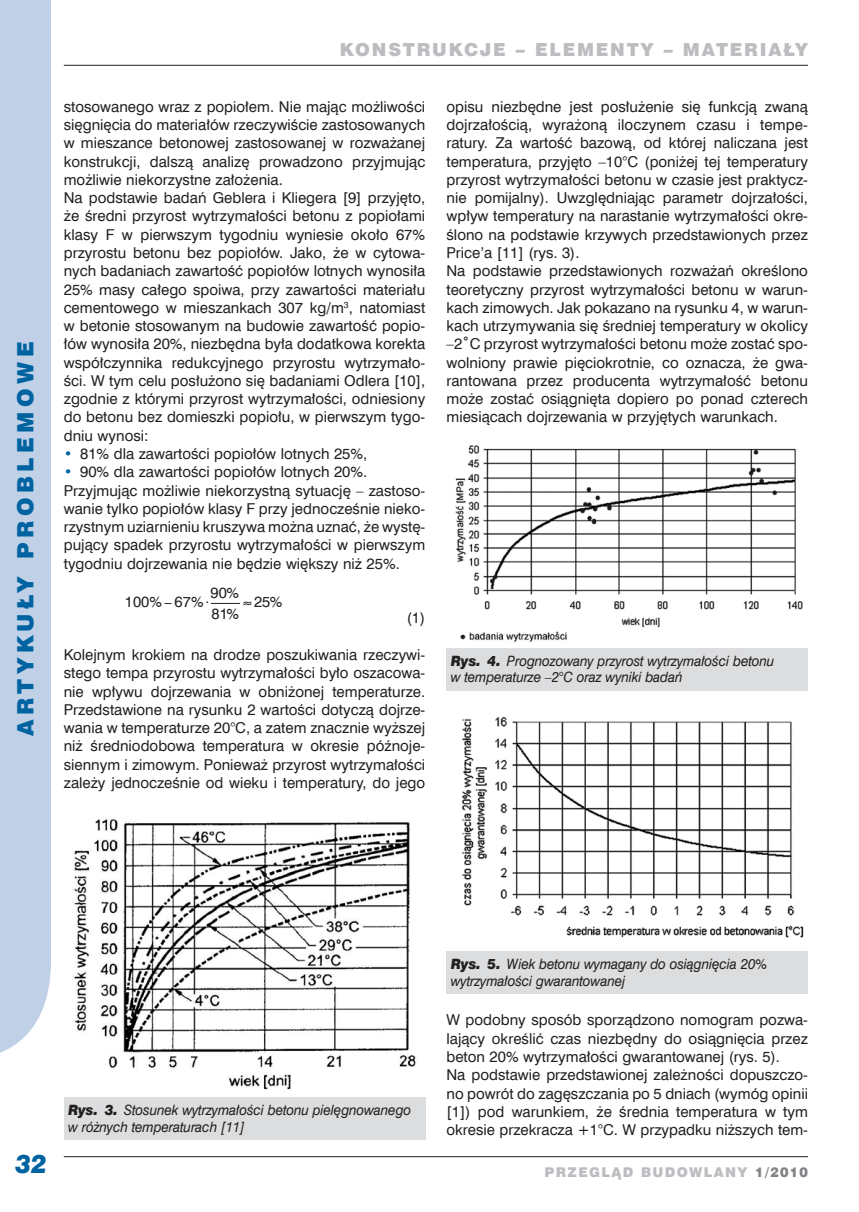
<style>
.page{position:relative;width:859px;height:1212px;background:#fff}
.page>*{position:absolute;margin:0;border:0;box-sizing:border-box;transform-origin:0 0}
.t1{font:italic 25.5px "Swis 721 Blk EU";color:#0063a1;scale:.95 1}
.t2{font:22.5px "Swis 721 Blk EU";color:#0063a1}
.t3{font:18px "Swis 721 Blk EU";letter-spacing:.1em;color:#bcbdc0}
.t4{font:15px/18.3px "Swis 721 EU Normal";color:#231f20}
.t5{font:14.85px "Swis 721 EU Normal";color:#231f20}
.t6{font:14.25px/16.5px "Swis 721 EU Italic";letter-spacing:-.01em;color:#231f20;scale:.95 1}
.t7{font:13.5px "Swis 721 Blk EU";letter-spacing:.1em;color:#bcbdc0}
.s1{color:#0063a1}
.s2{font-family:"Swis 721 Blk EU";font-style:italic}
.s3{color:#808285}
</style>
<div class="page">
<div style="left:0;top:0;width:51px;height:1053px;background:#c0d1e7"></div>
<hr style="left:64px;top:1156px;width:744px;height:1px;background:#231f20">
<hr style="left:64px;top:65px;width:744px;height:1px;background:#231f20">
<svg style="left:211px;top:603px;width:29px;height:1px"></svg>
<div style="left:64px;top:1097px;width:361px;height:43px;background:#dcdddf"></div>
<div style="left:446px;top:648px;width:362px;height:42px;background:#dcdddf"></div>
<div style="left:446px;top:951px;width:362px;height:43px;background:#dcdddf"></div>
<img style="left:74px;top:819px;width:342px;height:271px">
<img style="left:455px;top:445px;width:348px;height:197px">
<img style="left:461px;top:716px;width:343px;height:222px">
<h2 class="t2" style="left:11px;top:736px;width:395px;rotate:-90deg">ARTYKUŁY PROBLEMOWE</h2>
<p class="t3" style="left:340px;top:38px;width:469px">KONSTRUKCJE – ELEMENTY – MATERIAŁY</p>
<p class="t4" style="left:64px;top:98px;width:363px">stosowanego wraz z popiołem. Nie mając możliwości sięgnięcia do materiałów rzeczywiście zastosowanych w mieszance betonowej zastosowanej w rozważanej konstrukcji, dalszą analizę prowadzono przyjmując możliwie niekorzystne założenia.<br>Na podstawie badań Geblera i Kliegera [9] przyjęto, że średni przyrost wytrzymałości betonu z popiołami klasy F w pierwszym tygodniu wyniesie około 67% przyrostu betonu bez popiołów. Jako, że w cytowa&shy;nych badaniach zawartość popiołów lotnych wynosiła 25% masy całego spoiwa, przy zawartości materiału cementowego w mieszankach 307 kg/m<sup>3</sup>, natomiast w betonie stosowanym na budowie zawartość popio&shy;łów wynosiła 20%, niezbędna była dodatkowa korekta współczynnika redukcyjnego przyrostu wytrzymało&shy;ści. W tym celu posłużono się badaniami Odlera [10], zgodnie z którymi przyrost wytrzymałości, odniesiony do betonu bez domieszki popiołu, w pierwszym tygo&shy;dniu wynosi:</p>
<p class="t4" style="left:64px;top:445px;width:305px"><span class="s1">•</span> 81% dla zawartości popiołów lotnych 25%,</p>
<p class="t4" style="left:64px;top:463px;width:363px"><span class="s1">•</span> 90% dla zawartości popiołów lotnych 20%.<br>Przyjmując możliwie niekorzystną sytuację – zastoso&shy;wanie tylko popiołów klasy F przy jednocześnie nieko&shy;rzystnym uziarnieniu kruszywa można uznać, że wystę&shy;pujący spadek przyrostu wytrzymałości w pierwszym tygodniu dojrzewania nie będzie większy niż 25%.</p>
<p class="t5" style="left:243px;top:593px;width:40px">≈ 25%</p>
<p class="t5" style="left:212px;top:604px;width:29px">81%</p>
<p class="t5" style="left:211px;top:583px;width:30px">90%</p>
<p class="t5" style="left:125px;top:593px;width:86px">100% − 67%⋅</p>
<p class="t4" style="left:407px;top:609px;width:20px">(1)</p>
<p class="t4" style="left:64px;top:646px;width:363px;text-align:justify">Kolejnym krokiem na drodze poszukiwania rzeczywi&shy;stego tempa przyrostu wytrzymałości było oszacowa&shy;nie wpływu dojrzewania w obniżonej temperaturze.<br>Przedstawione na rysunku 2 wartości dotyczą dojrze&shy;wania w temperaturze 20°C, a zatem znacznie wyższej niż średniodobowa temperatura w okresie późnoje&shy;siennym i zimowym. Ponieważ przyrost wytrzymałości zależy jednocześnie od wieku i temperatury, do jego</p>
<p class="t4" style="left:446px;top:98px;width:363px">opisu niezbędne jest posłużenie się funkcją zwaną dojrzałością, wyrażoną iloczynem czasu i tempe&shy;ratury. Za wartość bazową, od której naliczana jest temperatura, przyjęto –10°C (poniżej tej temperatury przyrost wytrzymałości betonu w czasie jest praktycz&shy;nie pomijalny). Uwzględniając parametr dojrzałości, wpływ temperatury na narastanie wytrzymałości okre&shy;ślono na podstawie krzywych przedstawionych przez Price’a [11] (rys. 3).<br>Na podstawie przedstawionych rozważań określono teoretyczny przyrost wytrzymałości betonu w warun&shy;kach zimowych. Jak pokazano na rysunku 4, w warun&shy;kach utrzymywania się średniej temperatury w okolicy –2˚C przyrost wytrzymałości betonu może zostać spo&shy;wolniony prawie pięciokrotnie, co oznacza, że gwa&shy;rantowana przez producenta wytrzymałość betonu może zostać osiągnięta dopiero po ponad czterech miesiącach dojrzewania w przyjętych warunkach.</p>
<p class="t6" style="left:451px;top:653px;width:342px"><span class="s2">Rys. 4.</span> Prognozowany przyrost wytrzymałości betonu w temperaturze –2°C oraz wyniki badań</p>
<h1 class="t1" style="left:15px;top:1147px;width:35px">32</h1>
<p class="t6" style="left:68px;top:1102px;width:363px"><span class="s2">Rys. 3.</span> Stosunek wytrzymałości betonu pielęgnowanego w różnych temperaturach [11]</p>
<p class="t6" style="left:451px;top:956px;width:334px"><span class="s2">Rys. 5.</span> Wiek betonu wymagany do osiągnięcia 20% wytrzymałości gwarantowanej</p>
<p class="t4" style="left:446px;top:1011px;width:363px">W podobny sposób sporządzono nomogram pozwa&shy;lający określić czas niezbędny do osiągnięcia przez beton 20% wytrzymałości gwarantowanej (rys. 5).<br>Na podstawie przedstawionej zależności dopuszczo&shy;no powrót do zagęszczania po 5 dniach (wymóg opinii [1]) pod warunkiem, że średnia temperatura w tym okresie przekracza +1°C. W przypadku niższych tem-</p>
<p class="t7" style="left:545px;top:1163px;width:265px">PRZEGLĄD BUDOWLANY <span class="s3">1/2010</span></p>
</div>
